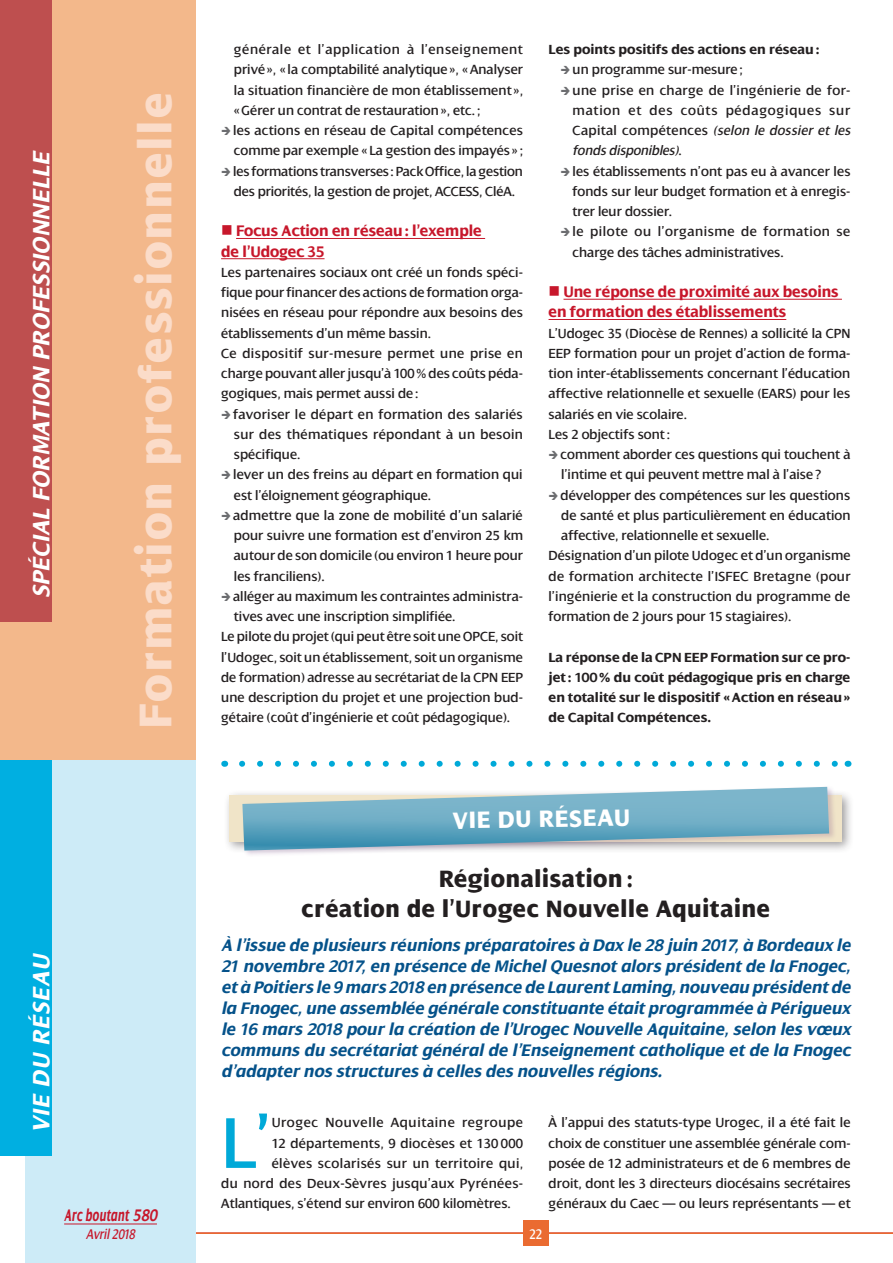
<style>
.page{position:relative;width:893px;height:1263px;background:#fff}
.page>*{position:absolute;margin:0;border:0;box-sizing:border-box;transform-origin:0 0}
.t1{font:77.55px "Dialog";color:#00a9d8}
.t2{font:800 49.5px "Dialog";letter-spacing:.045em;color:#fbdcc9;scale:.9 1}
.t3{font:800 25.5px/30px "Dialog";letter-spacing:.02em;color:#231f20;text-align:center;scale:.9 1}
.t4{font:italic 700 25.5px "Dialog";color:#fff}
.t5{font:800 25.5px "Dialog";color:#fff;scale:.9 1}
.t6{font:italic 700 18px/21px "Dialog";letter-spacing:-.005em;color:#05528a;text-align:justify}
.t7{font:italic 700 18px "Dialog";letter-spacing:.02em;color:#c7172b;scale:.65 1}
.t8{font:700 16.5px/20.2px "Dialog";color:#c7172b;scale:.95 1}
.t9{font:italic 15px "Dialog";color:#c7172b;scale:.85 1}
.t10{font:15px "Dialog";color:#fff;scale:.85 1}
.t11{font:14.25px/20.2px "Dialog";color:#231f20;text-align:justify}
.t12{font:700 14.25px/20.2px "Dialog";color:#231f20;text-align:justify}
.t13{font:14.25px "Dialog";letter-spacing:.025em;color:#231f20}
.t14{font:14.25px "Dialog";letter-spacing:.02em;color:#231f20}
.t15{font:14.25px "Dialog";letter-spacing:.04em;color:#231f20}
.s1{color:#6c6d70}
.s2{font-style:italic}
</style>
<div class="page">
<hr style="left:196px;top:1232px;width:697px;height:2px;background:#ea6b31">
<div style="left:523px;top:1220px;width:26px;height:26px;background:#ea6b31"></div>
<div style="left:0;top:0;width:196px;height:814px;background:#f3b88b"></div>
<div style="left:0;top:0;width:51px;height:621px;background:#be4f4f"></div>
<hr style="left:236px;top:238px;width:249px;height:1px;background:#c7172b">
<hr style="left:221px;top:258px;width:104px;height:1px;background:#c7172b">
<hr style="left:563px;top:299px;width:279px;height:1px;background:#c7172b">
<hr style="left:549px;top:319px;width:237px;height:1px;background:#c7172b">
<div style="left:224px;top:789px;width:630px;height:65px;background:#231f20;opacity:.44"></div>
<div style="left:230px;top:795px;width:612px;height:47px;background:#f0e4c8"></div>
<div style="left:241px;top:785px;width:595px;height:73px;background:#5e2770;opacity:.2"></div>
<svg style="left:242px;top:787px;width:587px;height:63px;background:#8ab8ca"></svg>
<div style="left:26px;top:760px;width:170px;height:503px;background:#cdebf7"></div>
<div style="left:0;top:760px;width:51px;height:396px;background:#00afe1"></div>
<hr style="left:64px;top:1223px;width:93px;height:1px;background:#c7172b">
<svg style="left:242px;top:761px;width:596px;height:6px"></svg>
<h3 class="t4" style="left:27px;top:598px;width:448px;rotate:-90deg">SPÉCIAL Formation professionnelle</h3>
<h2 class="t2" style="left:129px;top:729px;width:709px;rotate:-90deg">Formation professionnelle</h2>
<h3 class="t4" style="left:27px;top:1133px;width:182px;rotate:-90deg">VIE DU RÉSEAU</h3>
<p class="t7" style="left:64px;top:1206px;width:145px">Arc boutant 580</p>
<p class="t9" style="left:86px;top:1226px;width:59px">Avril 2018</p>
<p class="t11" style="left:234px;top:39px;width:291px">générale et l’application à l’enseignement privé », « la comptabilité analytique », «Analyser la situation financière de mon établissement », «Gérer un contrat de restauration», etc. ;</p>
<p class="t11" style="left:221px;top:120px;width:303px;text-align:right"><span class="s1">➔</span> les actions en réseau de Capital compétences comme par exemple « La gestion des impayés » ;</p>
<p class="t11" style="left:221px;top:161px;width:303px;text-align:center"><span class="s1">➔</span> les formations transverses: Pack Office, la gestion des priorités, la gestion de projet, ACCESS, CléA.</p>
<p class="t8" style="left:221px;top:221px;width:276px;text-indent:15px">Focus Action en réseau: l’exemple de l’Udogec 35</p>
<p class="t11" style="left:221px;top:262px;width:303px;text-align:left">Les partenaires sociaux ont créé un fonds spéci&shy;fique pour financer des actions de formation orga&shy;nisées en réseau pour répondre aux besoins des établissements d’un même bassin.<br>Ce dispositif sur-mesure permet une prise en charge pouvant aller jusqu’à 100% des coûts péda&shy;gogiques, mais permet aussi de :</p>
<p class="t11" style="left:234px;top:404px;width:291px;text-indent:-13px"><span class="s1">➔</span> favoriser le départ en formation des salariés sur des thématiques répondant à un besoin spécifique.</p>
<p class="t11" style="left:234px;top:465px;width:290px;text-indent:-13px"><span class="s1">➔</span> lever un des freins au départ en formation qui est l’éloignement géographique.</p>
<p class="t11" style="left:234px;top:505px;width:291px;text-indent:-13px"><span class="s1">➔</span> admettre que la zone de mobilité d’un salarié pour suivre une formation est d’environ 25 km autour de son domicile (ou environ 1 heure pour les franciliens).</p>
<p class="t11" style="left:221px;top:586px;width:303px"><span class="s1">➔</span> alléger au maximum les contraintes administra-</p>
<p class="t11" style="left:234px;top:606px;width:223px">tives avec une inscription simplifiée.</p>
<p class="t11" style="left:221px;top:627px;width:303px">Le pilote du projet (qui peut être soit une OPCE, soit</p>
<p class="t11" style="left:221px;top:647px;width:303px">l’Udogec, soit un établissement, soit un organisme</p>
<p class="t11" style="left:221px;top:667px;width:303px">de formation) adresse au secrétariat de la CPN EEP</p>
<p class="t11" style="left:221px;top:687px;width:303px">une description du projet et une projection bud-</p>
<p class="t11" style="left:221px;top:708px;width:291px">gétaire (coût d’ingénierie et coût pédagogique).</p>
<p class="t12" style="left:549px;top:39px;width:272px">Les points positifs des actions en réseau:</p>
<p class="t11" style="left:561px;top:60px;width:184px"><span class="s1">➔</span> un programme sur-mesure ;</p>
<p class="t11" style="left:573px;top:80px;width:279px;text-indent:-12px"><span class="s1">➔</span> une prise en charge de l’ingénierie de for&shy;mation et des coûts pédagogiques sur Capital compétences <span class="s2">(selon le dossier et les fonds disponibles)</span>.</p>
<p class="t11" style="left:573px;top:161px;width:279px;text-indent:-12px"><span class="s1">➔</span> les établissements n’ont pas eu à avancer les fonds sur leur budget formation et à enregis&shy;trer leur dossier.</p>
<p class="t11" style="left:573px;top:222px;width:279px;text-indent:-12px"><span class="s1">➔</span> le pilote ou l’organisme de formation se charge des tâches administratives.</p>
<p class="t8" style="left:548px;top:282px;width:307px;text-indent:15px">Une réponse de proximité aux besoins en formation des établissements</p>
<p class="t11" style="left:549px;top:323px;width:303px;text-align:left">L’Udogec 35 (Diocèse de Rennes) a sollicité la CPN EEP formation pour un projet d’action de forma&shy;tion inter-établissements concernant l’éducation affective relationnelle et sexuelle (EARS) pour les salariés en vie scolaire.<br>Les 2 objectifs sont:</p>
<p class="t11" style="left:561px;top:444px;width:291px;text-indent:-13px"><span class="s1">➔</span> comment aborder ces questions qui touchent à l’intime et qui peuvent mettre mal à l’aise ?</p>
<p class="t11" style="left:549px;top:485px;width:303px"><span class="s1">➔</span> développer des compétences sur les questions</p>
<p class="t11" style="left:561px;top:505px;width:291px">de santé et plus particulièrement en éducation</p>
<p class="t11" style="left:561px;top:525px;width:210px">affective, relationnelle et sexuelle.</p>
<p class="t11" style="left:549px;top:546px;width:303px">Désignation d’un pilote Udogec et d’un organisme</p>
<p class="t14" style="left:549px;top:568px;width:304px">de formation architecte l’ISFEC Bretagne (pour</p>
<p class="t11" style="left:549px;top:586px;width:303px">l’ingénierie et la construction du programme de</p>
<p class="t11" style="left:549px;top:606px;width:244px">formation de 2 jours pour 15 stagiaires).</p>
<p class="t12" style="left:549px;top:647px;width:303px">La réponse de la CPN EEP Formation sur ce pro&shy;jet: 100% du coût pédagogique pris en charge en totalité sur le dispositif «Action en réseau» de Capital Compétences.</p>
<h3 class="t5" style="left:452px;top:807px;width:199px;rotate:-1deg">VIE DU RÉSEAU</h3>
<h3 class="t3" style="left:302px;top:864px;width:522px">Régionalisation :<br>création de l’Urogec Nouvelle Aquitaine</h3>
<p class="t6" style="left:221px;top:935px;width:631px">À l’issue de plusieurs réunions préparatoires à Dax le 28 juin 2017, à Bordeaux le 21 novembre 2017, en présence de Michel Quesnot alors président de la Fnogec, et à Poitiers le 9 mars 2018 en présence de Laurent Laming, nouveau président de la Fnogec, une assemblée générale constituante était programmée à Périgueux le 16 mars 2018 pour la création de l’Urogec Nouvelle Aquitaine, selon les vœux communs du secrétariat général de l’Enseignement catholique et de la Fnogec d’adapter nos structures à celles des nouvelles régions.</p>
<h1 class="t1" style="left:221px;top:1101px;width:52px">L’</h1>
<p class="t15" style="left:272px;top:1115px;width:253px">Urogec Nouvelle Aquitaine regroupe</p>
<p class="t11" style="left:272px;top:1133px;width:253px">12 départements, 9 diocèses et 130 000</p>
<p class="t13" style="left:272px;top:1156px;width:253px">élèves scolarisés sur un territoire qui,</p>
<p class="t13" style="left:221px;top:1176px;width:303px">du nord des Deux-Sèvres jusqu’aux Pyrénées-</p>
<p class="t11" style="left:221px;top:1194px;width:291px">Atlantiques, s’étend sur environ 600 kilomètres.</p>
<p class="t11" style="left:549px;top:1113px;width:304px">À l’appui des statuts-type Urogec, il a été fait le choix de constituer une assemblée générale com&shy;posée de 12 administrateurs et de 6 membres de droit, dont les 3 directeurs diocésains secrétaires généraux du Caec — ou leurs représentants — et</p>
<p class="t10" style="left:529px;top:1226px;width:17px">22</p>
</div>
